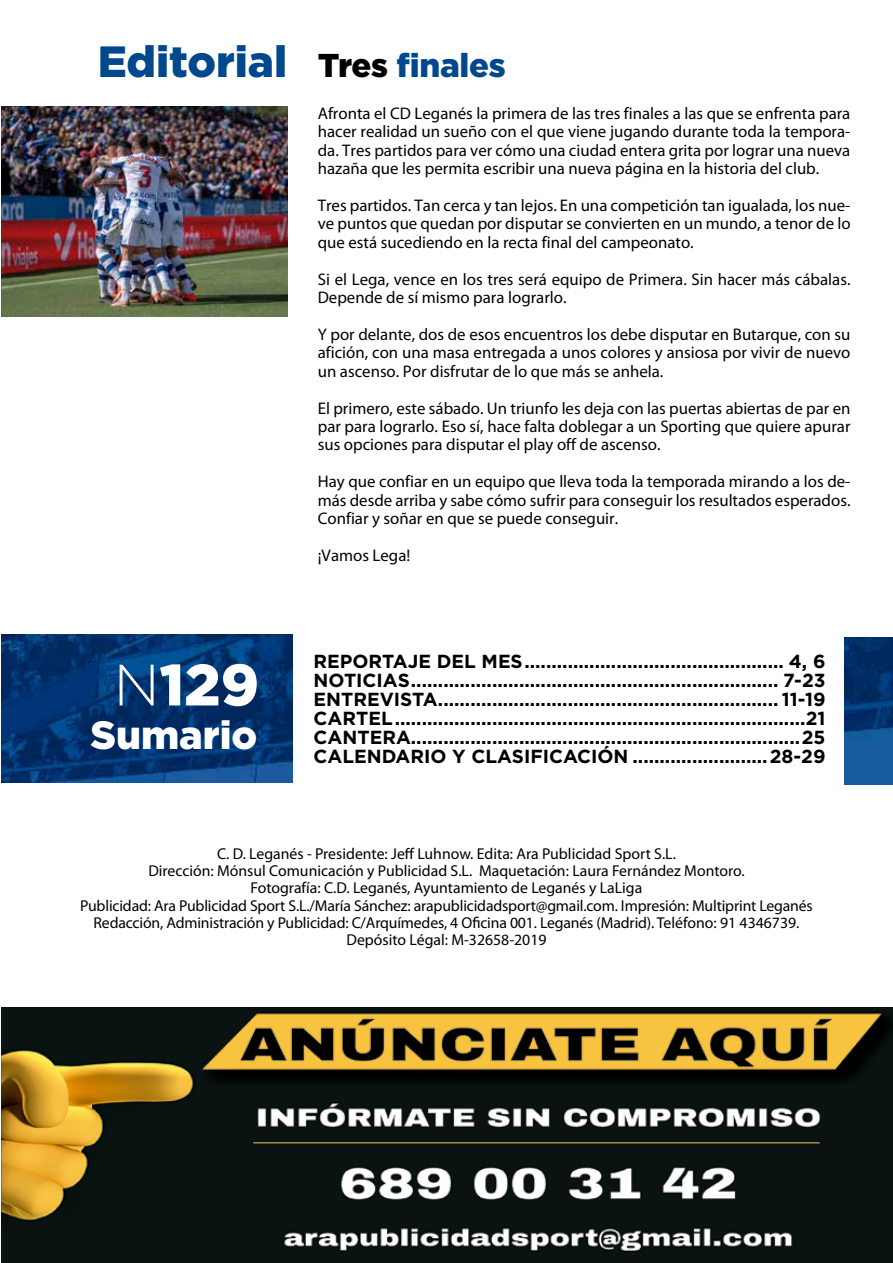
<style>
.page{position:relative;width:893px;height:1263px;background:#fff}
.page>*{position:absolute;margin:0;border:0;box-sizing:border-box;transform-origin:0 0}
.t1{font:900 58.2px "Gotham";color:#fff}
.t2{font:900 43.65px "Gotham";color:#00488d}
.t3{font:900 39.3px "Gotham";color:#fff}
.t4{font:700 18.9px/18.9px "Gotham";color:#000;text-align:justify}
.t5{font:16.8px/18.5px "Myriad Pro";color:#000;text-align:justify}
.t6{font:15.75px/17.2px "Myriad Pro";letter-spacing:-.005em;color:#000;text-align:center}
.s1{font-size:33px;color:#000}
.s2{font-size:33px}
.s3{font-weight:300}
</style>
<div class="page">
<img style="left:1px;top:635px;width:291px;height:147px">
<img style="left:845px;top:637px;width:48px;height:147px">
<img style="left:1px;top:106px;width:286px;height:210px">
<img style="left:1px;top:1008px;width:892px;height:255px">
<h2 class="t2" style="left:98px;top:32px;width:409px">Editorial <span class="s1">Tres</span> <span class="s2">finales</span></h2>
<p class="t5" style="left:318px;top:104px;width:534px">Afronta el CD Leganés la primera de las tres finales a las que se enfrenta para hacer realidad un sueño con el que viene jugando durante toda la tempora&shy;da. Tres partidos para ver cómo una ciudad entera grita por lograr una nueva hazaña que les permita escribir una nueva página en la historia del club.</p>
<p class="t5" style="left:318px;top:196px;width:534px">Tres partidos. Tan cerca y tan lejos. En una competición tan igualada, los nue&shy;ve puntos que quedan por disputar se convierten en un mundo, a tenor de lo que está sucediendo en la recta final del campeonato.</p>
<p class="t5" style="left:318px;top:270px;width:534px">Si el Lega, vence en los tres será equipo de Primera. Sin hacer más cábalas.<br>Depende de sí mismo para lograrlo.</p>
<p class="t5" style="left:318px;top:325px;width:534px">Y por delante, dos de esos encuentros los debe disputar en Butarque, con su afición, con una masa entregada a unos colores y ansiosa por vivir de nuevo un ascenso. Por disfrutar de lo que más se anhela.</p>
<p class="t5" style="left:318px;top:398px;width:534px">El primero, este sábado. Un triunfo les deja con las puertas abiertas de par en par para lograrlo. Eso sí, hace falta doblegar a un Sporting que quiere apurar sus opciones para disputar el play off de ascenso.</p>
<p class="t5" style="left:318px;top:472px;width:534px">Hay que confiar en un equipo que lleva toda la temporada mirando a los de&shy;más desde arriba y sabe cómo sufrir para conseguir los resultados esperados.<br>Confiar y soñar en que se puede conseguir.</p>
<p class="t5" style="left:318px;top:546px;width:94px">¡Vamos Lega!</p>
<h1 class="t1" style="left:114px;top:645px;width:147px"><span class="s3">N</span>129</h1>
<h3 class="t3" style="left:90px;top:708px;width:168px">Sumario</h3>
<p class="t4" style="left:314px;top:652px;width:513px">REPORTAJE DEL MES................................................ 4, 6<br>NOTICIAS.................................................................... 7-23<br>ENTREVISTA............................................................... 11-19<br>CARTEL............................................................................21<br>CANTERA........................................................................25<br>CALENDARIO Y CLASIFICACIÓN .........................28-29</p>
<p class="t6" style="left:80px;top:845px;width:734px">C. D. Leganés - Presidente: Jeff Luhnow. Edita: Ara Publicidad Sport S.L.<br>Dirección: Mónsul Comunicación y Publicidad S.L. Maquetación: Laura Fernández Montoro.<br>Fotografía: C.D. Leganés, Ayuntamiento de Leganés y LaLiga<br>Publicidad: Ara Publicidad Sport S.L./María Sánchez: arapublicidadsport@gmail.com. Impresión: Multiprint Leganés Redacción, Administración y Publicidad: C/Arquímedes, 4 Oficina 001. Leganés (Madrid). Teléfono: 91 4346739.<br>Depósito Légal: M-32658-2019</p>
</div>
